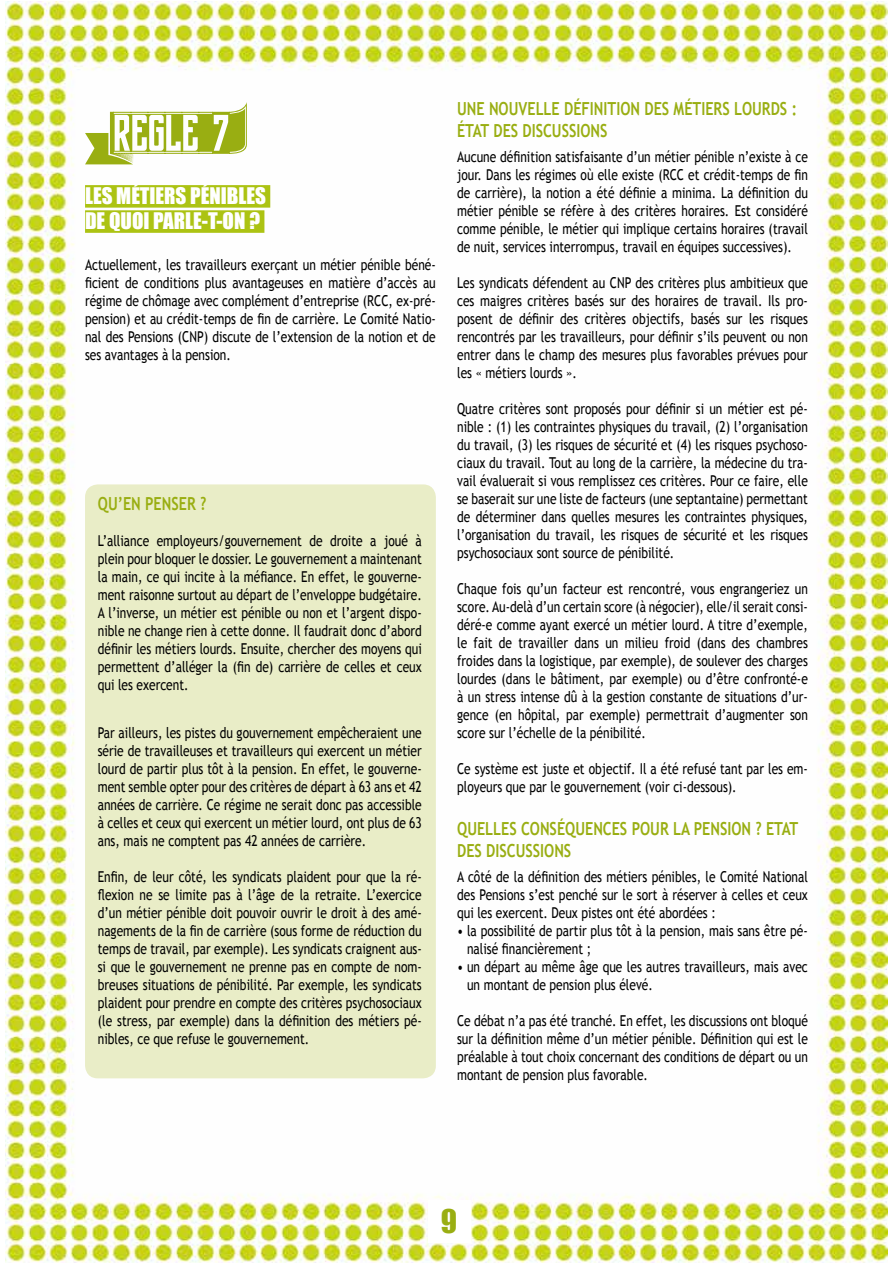
<style>
.page{position:relative;width:893px;height:1263px;background:#fff}
.page>*{position:absolute;margin:0;border:0;box-sizing:border-box;transform-origin:0 0}
.t1{font:30px "Impact";color:#99ae12}
.t2{font:21px/25.2px "Impact";color:#fff}
.t3{font:700 18px/21.6px "Trebuchet MS";color:#99ae12;scale:.8 1}
.t4{font:15px/18px "Trebuchet MS";color:#000;text-align:justify;scale:.8 1}
</style>
<div class="page">
<img style="left:6px;top:1px;width:881px;height:1262px">
<div style="left:428px;top:1200px;width:42px;height:43px;background:#fff"></div>
<div style="left:85px;top:185px;width:185px;height:23px;background:#acc313"></div>
<div style="left:85px;top:210px;width:179px;height:23px;background:#acc313"></div>
<svg style="left:85px;top:102px;width:162px;height:62px"></svg>
<div style="left:85px;top:484px;width:351px;height:594px;background:#e9edc7;border-radius:13px"></div>
<h2 class="t2" style="left:85px;top:183px;width:182px">LES MÉTIERS PÉNIBLES<br>DE QUOI PARLE-T-ON ?</h2>
<p class="t4" style="left:85px;top:256px;width:440px">Actuellement, les travailleurs exerçant un métier pénible béné&shy;ficient de conditions plus avantageuses en matière d’accès au régime de chômage avec complément d’entreprise (RCC, ex-pré&shy;pension) et au crédit-temps de fin de carrière. Le Comité Natio&shy;nal des Pensions (CNP) discute de l’extension de la notion et de ses avantages à la pension.</p>
<p class="t3" style="left:98px;top:493px;width:137px">QU’EN PENSER ?</p>
<p class="t4" style="left:98px;top:532px;width:407px">L’alliance employeurs/gouvernement de droite a joué à plein pour bloquer le dossier. Le gouvernement a maintenant la main, ce qui incite à la méfiance. En effet, le gouverne&shy;ment raisonne surtout au départ de l’enveloppe budgétaire.<br>A l’inverse, un métier est pénible ou non et l’argent dispo&shy;nible ne change rien à cette donne. Il faudrait donc d’abord définir les métiers lourds. Ensuite, chercher des moyens qui permettent d’alléger la (fin de) carrière de celles et ceux qui les exercent.</p>
<p class="t4" style="left:98px;top:724px;width:407px">Par ailleurs, les pistes du gouvernement empêcheraient une série de travailleuses et travailleurs qui exercent un métier lourd de partir plus tôt à la pension. En effet, le gouverne&shy;ment semble opter pour des critères de départ à 63 ans et 42 années de carrière. Ce régime ne serait donc pas accessible à celles et ceux qui exercent un métier lourd, ont plus de 63 ans, mais ne comptent pas 42 années de carrière.</p>
<p class="t4" style="left:98px;top:868px;width:407px">Enfin, de leur côté, les syndicats plaident pour que la ré&shy;flexion ne se limite pas à l’âge de la retraite. L’exercice d’un métier pénible doit pouvoir ouvrir le droit à des amé&shy;nagements de la fin de carrière (sous forme de réduction du temps de travail, par exemple). Les syndicats craignent aus&shy;si que le gouvernement ne prenne pas en compte de nom&shy;breuses situations de pénibilité. Par exemple, les syndicats plaident pour prendre en compte des critères psychosociaux (le stress, par exemple) dans la définition des métiers pé&shy;nibles, ce que refuse le gouvernement.</p>
<p class="t3" style="left:457px;top:98px;width:426px">UNE NOUVELLE DÉFINITION DES MÉTIERS LOURDS :<br>ÉTAT DES DISCUSSIONS</p>
<p class="t4" style="left:457px;top:148px;width:440px">Aucune définition satisfaisante d’un métier pénible n’existe à ce jour. Dans les régimes où elle existe (RCC et crédit-temps de fin de carrière), la notion a été définie a minima. La définition du métier pénible se réfère à des critères horaires. Est considéré comme pénible, le métier qui implique certains horaires (travail de nuit, services interrompus, travail en équipes successives).</p>
<p class="t4" style="left:457px;top:274px;width:440px">Les syndicats défendent au CNP des critères plus ambitieux que ces maigres critères basés sur des horaires de travail. Ils pro&shy;posent de définir des critères objectifs, basés sur les risques rencontrés par les travailleurs, pour définir s’ils peuvent ou non entrer dans le champ des mesures plus favorables prévues pour les « métiers lourds ».</p>
<p class="t4" style="left:457px;top:400px;width:440px">Quatre critères sont proposés pour définir si un métier est pé&shy;nible : (1) les contraintes physiques du travail, (2) l’organisation du travail, (3) les risques de sécurité et (4) les risques psychoso&shy;ciaux du travail. Tout au long de la carrière, la médecine du tra&shy;vail évaluerait si vous remplissez ces critères. Pour ce faire, elle se baserait sur une liste de facteurs (une septantaine) permettant de déterminer dans quelles mesures les contraintes physiques, l’organisation du travail, les risques de sécurité et les risques psychosociaux sont source de pénibilité.</p>
<p class="t4" style="left:457px;top:580px;width:440px">Chaque fois qu’un facteur est rencontré, vous engrangeriez un score. Au-delà d’un certain score (à négocier), elle/il serait consi&shy;déré-e comme ayant exercé un métier lourd. A titre d’exemple, le fait de travailler dans un milieu froid (dans des chambres froides dans la logistique, par exemple), de soulever des charges lourdes (dans le bâtiment, par exemple) ou d’être confronté-e à un stress intense dû à la gestion constante de situations d’ur&shy;gence (en hôpital, par exemple) permettrait d’augmenter son score sur l’échelle de la pénibilité.</p>
<p class="t4" style="left:457px;top:760px;width:440px">Ce système est juste et objectif. Il a été refusé tant par les em&shy;ployeurs que par le gouvernement (voir ci-dessous).</p>
<p class="t3" style="left:457px;top:818px;width:428px">QUELLES CONSÉQUENCES POUR LA PENSION ? ETAT<br>DES DISCUSSIONS</p>
<p class="t4" style="left:457px;top:868px;width:440px">A côté de la définition des métiers pénibles, le Comité National des Pensions s’est penché sur le sort à réserver à celles et ceux qui les exercent. Deux pistes ont été abordées :</p>
<p class="t4" style="left:467px;top:922px;width:428px;text-indent:-10px">• la possibilité de partir plus tôt à la pension, mais sans être pé&shy;nalisé financièrement ;</p>
<p class="t4" style="left:467px;top:958px;width:428px;text-indent:-10px">• un départ au même âge que les autres travailleurs, mais avec un montant de pension plus élevé.</p>
<p class="t4" style="left:457px;top:1012px;width:440px">Ce débat n’a pas été tranché. En effet, les discussions ont bloqué sur la définition même d’un métier pénible. Définition qui est le préalable à tout choix concernant des conditions de départ ou un montant de pension plus favorable.</p>
<h1 class="t1" style="left:441px;top:1198px;width:18px">9</h1>
</div>
